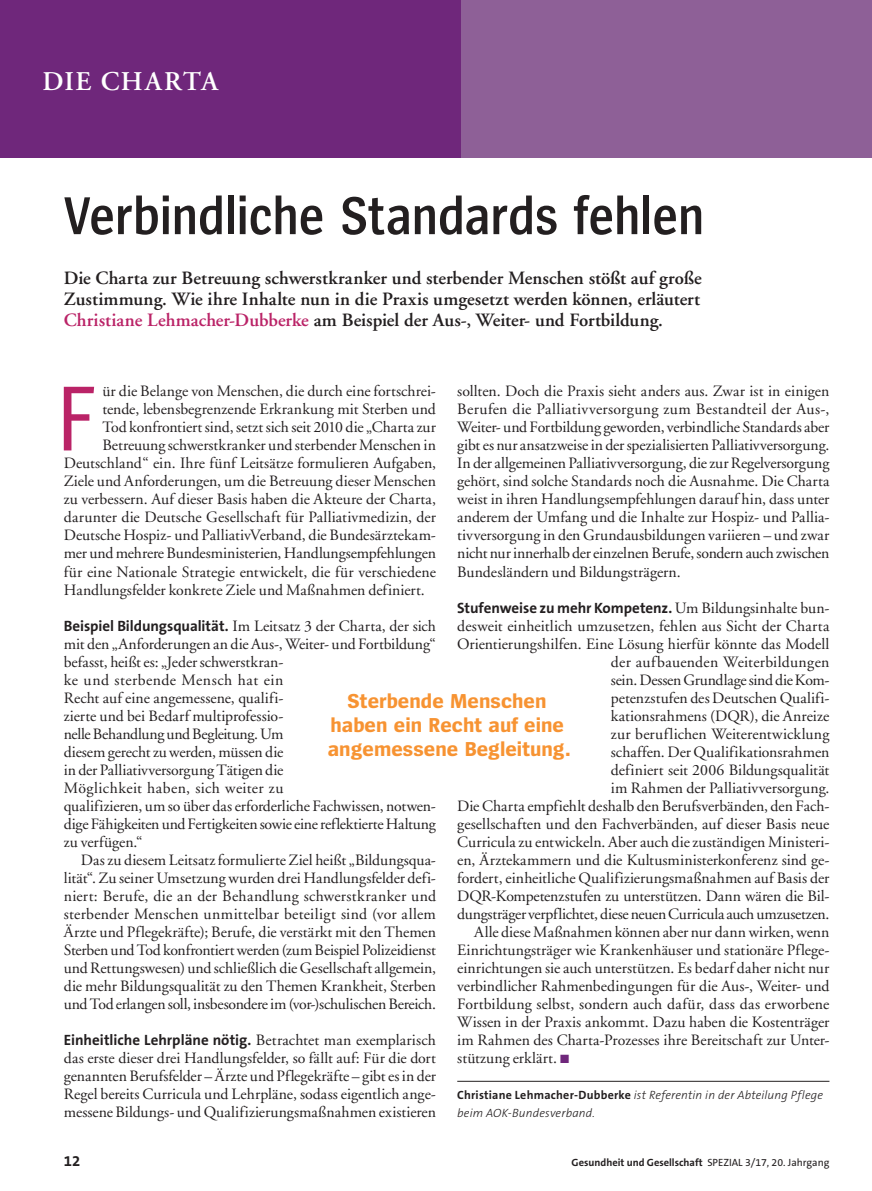
<style>
.page{position:relative;width:872px;height:1191px;background:#fff}
.page>*{position:absolute;margin:0;border:0;box-sizing:border-box;transform-origin:0 0}
.Fließ_Initial{font:96px "Spiegel Cd";color:#ba2367}
.Head_black_37{font:600 55.5px "Spiegel Cd";letter-spacing:.01em;color:#231f20}
.Rubrik_links{font:600 27px "GG Garamond";letter-spacing:.05em;color:#fff}
.t1{font:700 21px/24px "Spiegel";color:#f79332;text-align:center}
.Vorspann{font:600 18.75px/21px "GG Garamond";letter-spacing:-.005em;color:#231f20;text-align:justify}
.Fließ_oE{font:15.75px/18px "GG Garamond";color:#231f20;text-align:justify}
.Fließ_mE{font:15.75px/18px "GG Garamond";letter-spacing:-.005em;color:#231f20;text-align:justify}
.Fließ_Initial-2{font:15.75px "GG Garamond";color:#231f20}
.Fließ_oE-2{font:700 15px "The Sans B7";color:#231f20}
.Autorenlegende{font:italic 300 12px/18px "The Sans B3";letter-spacing:.01em;color:#231f20}
.t2{font:700 10.5px "The Sans B7";color:#231f20}
.s1{color:#ba2367}
.s2{font-family:"GG Garamond";font-weight:400;font-size:15.75px}
.s3{color:#6f277b}
.s4{font-family:"The Sans B7";font-weight:700;font-style:normal}
.s5{font-family:"The Sans B7";font-weight:700;font-size:15px}
.s6{font-family:"The Sans B5 Plain";font-weight:400}
</style>
<div class="page">
<div style="left:0;top:0;width:872px;height:157px;background:#8e6097"></div>
<div style="left:0;top:0;width:460px;height:157px;background:#6f277b"></div>
<hr style="left:457px;top:1081px;width:372px;height:1px;background:#231f20">
<p class="Rubrik_links" style="left:43px;top:66px;width:177px">DIE CHARTA</p>
<p class="Head_black_37" style="left:64px;top:188px;width:641px">Verbindliche Standards fehlen</p>
<p class="Vorspann" style="left:64px;top:267px;width:639px">Die Charta zur Betreuung schwerstkranker und sterbender Menschen stößt auf große Zustimmung. Wie ihre Inhalte nun in die Praxis umgesetzt werden können, erläutert <span class="s1">Christiane Lehmacher-Dubberke</span> am Beispiel der Aus-, Weiter- und Fortbildung.</p>
<p class="Fließ_Initial" style="left:57px;top:370px;width:38px">F</p>
<p class="Fließ_Initial-2" style="left:102px;top:382px;width:335px">ür die Belange von Menschen, die durch eine fortschrei-</p>
<p class="Fließ_oE" style="left:457px;top:382px;width:374px">sollten. Doch die Praxis sieht anders aus. Zwar ist in einigen Berufen die Palliativversorgung zum Bestandteil der Aus-, Weiter- und Fortbildung geworden, verbindliche Standards aber gibt es nur ansatzweise in der spezialisierten Palliativversorgung.<br>In der allgemeinen Palliativversorgung, die zur Regelversorgung gehört, sind solche Standards noch die Ausnahme. Die Charta weist in ihren Handlungsempfehlungen darauf hin, dass unter anderem der Umfang und die Inhalte zur Hospiz- und Pallia&shy;tivversorgung in den Grundausbildungen variieren – und zwar nicht nur innerhalb der einzelnen Berufe, sondern auch zwischen Bundesländern und Bildungsträgern.</p>
<p class="Fließ_oE-2" style="left:457px;top:599px;width:374px">Stufenweise zu mehr Kompetenz. <span class="s2">Um Bildungsinhalte bun-</span></p>
<p class="Fließ_oE" style="left:457px;top:616px;width:374px;text-align:right">desweit einheitlich umzusetzen, fehlen aus Sicht der Charta Orientierungshilfen. Eine Lösung hierfür könnte das Modell der aufbauenden Weiterbildungen<br>sein. Dessen Grundlage sind die Kom-<br>petenzstufen des Deutschen Qualifi-<br>kationsrahmens (DQR), die Anreize<br>zur beruflichen Weiterentwicklung<br>schaffen. Der Qualifikationsrahmen<br>definiert seit 2006 Bildungsqualität<br>im Rahmen der Palliativversorgung.<br>Die Charta empfiehlt deshalb den Berufsverbänden, den Fach&shy;gesellschaften und den Fachverbänden, auf dieser Basis neue Curricula zu entwickeln. Aber auch die zuständigen Ministeri&shy;en, Ärztekammern und die Kultusministerkonferenz sind ge&shy;fordert, einheitliche Qualifizierungsmaßnahmen auf Basis der DQR-Kompetenzstufen zu unterstützen. Dann wären die Bil&shy;dungsträger verpflichtet, diese neuen Curricula auch umzusetzen.</p>
<p class="Fließ_mE" style="left:457px;top:922px;width:374px;text-indent:17px">Alle diese Maßnahmen können aber nur dann wirken, wenn Einrichtungsträger wie Krankenhäuser und stationäre Pflege&shy;einrichtungen sie auch unterstützen. Es bedarf daher nicht nur verbindlicher Rahmenbedingungen für die Aus-, Weiter- und Fortbildung selbst, sondern auch dafür, dass das erworbene Wissen in der Praxis ankommt. Dazu haben die Kostenträger im Rahmen des Charta-Prozesses ihre Bereitschaft zur Unter&shy;stützung erklärt. <span class="s3">√</span></p>
<p class="Autorenlegende" style="left:457px;top:1086px;width:367px"><span class="s4">Christiane Lehmacher-Dubberke</span> ist Referentin in der Abteilung Pflege beim AOK-Bundesverband.</p>
<p class="Fließ_Initial-2" style="left:102px;top:400px;width:335px">tende, lebensbegrenzende Erkrankung mit Sterben und</p>
<p class="Fließ_Initial-2" style="left:102px;top:418px;width:335px">Tod konfrontiert sind, setzt sich seit 2010 die „Charta zur</p>
<p class="Fließ_Initial-2" style="left:102px;top:436px;width:335px">Betreuung schwerstkranker und sterbender Menschen in</p>
<p class="Fließ_Initial-2" style="left:64px;top:454px;width:374px">Deutschland“ ein. Ihre fünf Leitsätze formulieren Aufgaben,</p>
<p class="Fließ_Initial-2" style="left:64px;top:472px;width:374px">Ziele und Anforderungen, um die Betreuung dieser Menschen</p>
<p class="Fließ_Initial-2" style="left:64px;top:490px;width:374px">zu verbessern. Auf dieser Basis haben die Akteure der Charta,</p>
<p class="Fließ_Initial-2" style="left:64px;top:508px;width:374px">darunter die Deutsche Gesellschaft für Palliativmedizin, der</p>
<p class="Fließ_Initial-2" style="left:64px;top:526px;width:374px">Deutsche Hospiz- und PalliativVerband, die Bundesärztekam-</p>
<p class="Fließ_Initial-2" style="left:64px;top:544px;width:374px">mer und mehrere Bundesministerien, Handlungsempfehlungen</p>
<p class="Fließ_Initial-2" style="left:64px;top:562px;width:374px">für eine Nationale Strategie entwickelt, die für verschiedene</p>
<p class="Fließ_Initial-2" style="left:64px;top:580px;width:362px">Handlungsfelder konkrete Ziele und Maßnahmen definiert.</p>
<p class="Fließ_mE" style="left:64px;top:616px;width:374px;text-align:left"><span class="s5">Beispiel Bildungsqualität.</span> Im Leitsatz 3 der Charta, der sich mit den „Anforderungen an die Aus-, Weiter- und Fortbildung“ befasst, heißt es: „Jeder schwerstkran-<br>ke und sterbende Mensch hat ein<br>Recht auf eine angemessene, qualifi-<br>zierte und bei Bedarf multiprofessio-<br>nelle Behandlung und Begleitung. Um<br>diesem gerecht zu werden, müssen die<br>in der Palliativversorgung Tätigen die<br>Möglichkeit haben, sich weiter zu<br>qualifizieren, um so über das erforderliche Fachwissen, notwen&shy;dige Fähigkeiten und Fertigkeiten sowie eine reflektierte Haltung zu verfügen.“</p>
<p class="Fließ_mE" style="left:64px;top:850px;width:374px;text-indent:17px">Das zu diesem Leitsatz formulierte Ziel heißt „Bildungsqua&shy;lität“. Zu seiner Umsetzung wurden drei Handlungsfelder defi&shy;niert: Berufe, die an der Behandlung schwerstkranker und sterbender Menschen unmittelbar beteiligt sind (vor allem Ärzte und Pflegekräfte); Berufe, die verstärkt mit den Themen Sterben und Tod konfrontiert werden (zum Beispiel Polizeidienst und Rettungswesen) und schließlich die Gesellschaft allgemein, die mehr Bildungsqualität zu den Themen Krankheit, Sterben und Tod erlangen soll, insbesondere im (vor-)schulischen Bereich.</p>
<p class="Fließ_oE-2" style="left:64px;top:1031px;width:374px">Einheitliche Lehrpläne nötig. <span class="s2">Betrachtet man exemplarisch</span></p>
<p class="Fließ_oE" style="left:64px;top:1048px;width:374px">das erste dieser drei Handlungsfelder, so fällt auf: Für die dort genannten Berufsfelder – Ärzte und Pflegekräfte – gibt es in der Regel bereits Curricula und Lehrpläne, sodass eigentlich ange&shy;messene Bildungs- und Qualifizierungsmaßnahmen existieren</p>
<p class="t1" style="left:328px;top:690px;width:245px">Sterbende Menschen haben ein Recht auf eine angemessene Begleitung.</p>
<p class="Fließ_oE-2" style="left:64px;top:1152px;width:18px">12</p>
<p class="t2" style="left:571px;top:1156px;width:259px">Gesundheit und Gesellschaft <span class="s6">SPEZIAL 3/17, 20. Jahrgang</span></p>
</div>
